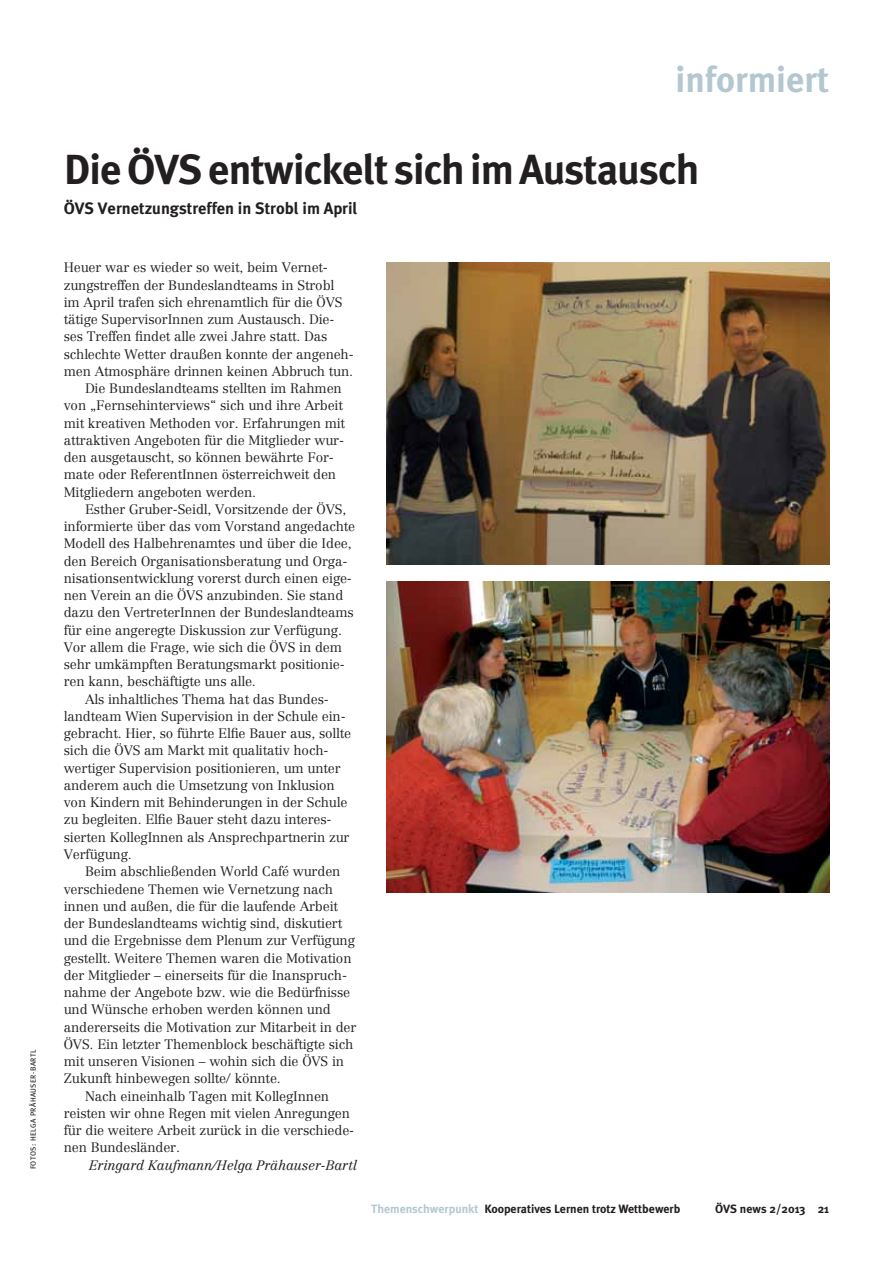
<style>
.page{position:relative;width:893px;height:1263px;background:#fff}
.page>*{position:absolute;margin:0;border:0;box-sizing:border-box;transform-origin:0 0}
.t1{font:700 42px "Meta Plus";letter-spacing:-.02em;color:#231f20}
.t2{font:700 36px "Meta Plus";color:#b4c7d1}
.t3{font:700 16.5px "Meta Plus";color:#231f20}
.t4{font:300 13.5px "Centennial LT Std";letter-spacing:-.01em;color:#231f20}
.t5{font:italic 300 13.5px "Centennial LT Std";letter-spacing:-.01em;color:#231f20}
.t6{font:700 12px "Meta Plus";color:#231f20}
.t7{font:7.5px "Meta Plus";letter-spacing:.05em;color:#231f20}
.s1{color:#b4c7d1}
</style>
<div class="page">
<img style="left:387px;top:262px;width:442px;height:302px">
<img style="left:387px;top:582px;width:442px;height:310px">
<p class="t7" style="left:29px;top:1169px;width:120px;rotate:-90deg">FOTOS: Helga Prähauser-Bartl</p>
<h2 class="t2" style="left:676px;top:58px;width:155px">informiert</h2>
<h1 class="t1" style="left:64px;top:145px;width:637px">Die ÖVS entwickelt sich im Austausch</h1>
<p class="t3" style="left:64px;top:199px;width:295px">ÖVS Vernetzungstreffen in Strobl im April</p>
<p class="t4" style="left:64px;top:260px;width:266px">Heuer war es wieder so weit, beim Vernet-</p>
<p class="t4" style="left:64px;top:277px;width:272px">zungstreffen der Bundeslandteams in Strobl</p>
<p class="t4" style="left:64px;top:294px;width:280px">im April trafen sich ehrenamtlich für die ÖVS</p>
<p class="t4" style="left:64px;top:311px;width:272px">tätige SupervisorInnen zum Austausch. Die-</p>
<p class="t4" style="left:64px;top:329px;width:265px">ses Treffen findet alle zwei Jahre statt. Das</p>
<p class="t4" style="left:64px;top:346px;width:291px">schlechte Wetter draußen konnte der angeneh-</p>
<p class="t4" style="left:64px;top:363px;width:291px">men Atmosphäre drinnen keinen Abbruch tun.</p>
<p class="t4" style="left:85px;top:380px;width:258px">Die Bundeslandteams stellten im Rahmen</p>
<p class="t4" style="left:64px;top:398px;width:281px">von „Fernsehinterviews“ sich und ihre Arbeit</p>
<p class="t4" style="left:64px;top:415px;width:283px">mit kreativen Methoden vor. Erfahrungen mit</p>
<p class="t4" style="left:64px;top:432px;width:282px">attraktiven Angeboten für die Mitglieder wur-</p>
<p class="t4" style="left:64px;top:449px;width:272px">den ausgetauscht, so können bewährte For-</p>
<p class="t4" style="left:64px;top:467px;width:274px">mate oder ReferentInnen österreichweit den</p>
<p class="t4" style="left:64px;top:484px;width:194px">Mitgliedern angeboten werden.</p>
<p class="t4" style="left:85px;top:501px;width:263px">Esther Gruber-Seidl, Vorsitzende der ÖVS,</p>
<p class="t4" style="left:64px;top:518px;width:293px">informierte über das vom Vorstand angedachte</p>
<p class="t4" style="left:64px;top:536px;width:289px">Modell des Halbehrenamtes und über die Idee,</p>
<p class="t4" style="left:64px;top:553px;width:285px">den Bereich Organisationsberatung und Orga-</p>
<p class="t4" style="left:64px;top:570px;width:290px">nisationsentwicklung vorerst durch einen eige-</p>
<p class="t4" style="left:64px;top:587px;width:281px">nen Verein an die ÖVS anzubinden. Sie stand</p>
<p class="t4" style="left:64px;top:605px;width:292px">dazu den VertreterInnen der Bundeslandteams</p>
<p class="t4" style="left:64px;top:622px;width:280px">für eine angeregte Diskussion zur Verfügung.</p>
<p class="t4" style="left:64px;top:639px;width:280px">Vor allem die Frage, wie sich die ÖVS in dem</p>
<p class="t4" style="left:64px;top:656px;width:282px">sehr umkämpften Beratungsmarkt positionie-</p>
<p class="t4" style="left:64px;top:674px;width:194px">ren kann, beschäftigte uns alle.</p>
<p class="t4" style="left:85px;top:691px;width:245px">Als inhaltliches Thema hat das Bundes-</p>
<p class="t4" style="left:64px;top:708px;width:283px">landteam Wien Supervision in der Schule ein-</p>
<p class="t4" style="left:64px;top:725px;width:289px">gebracht. Hier, so führte Elfie Bauer aus, sollte</p>
<p class="t4" style="left:64px;top:743px;width:266px">sich die ÖVS am Markt mit qualitativ hoch-</p>
<p class="t4" style="left:64px;top:760px;width:278px">wertiger Supervision positionieren, um unter</p>
<p class="t4" style="left:64px;top:777px;width:272px">anderem auch die Umsetzung von Inklusion</p>
<p class="t4" style="left:64px;top:794px;width:285px">von Kindern mit Behinderungen in der Schule</p>
<p class="t4" style="left:64px;top:812px;width:269px">zu begleiten. Elfie Bauer steht dazu interes-</p>
<p class="t4" style="left:64px;top:829px;width:287px">sierten KollegInnen als Ansprechpartnerin zur</p>
<p class="t4" style="left:64px;top:846px;width:70px">Verfügung.</p>
<p class="t4" style="left:85px;top:863px;width:257px">Beim abschließenden World Café wurden</p>
<p class="t4" style="left:64px;top:881px;width:271px">verschiedene Themen wie Vernetzung nach</p>
<p class="t4" style="left:64px;top:898px;width:276px">innen und außen, die für die laufende Arbeit</p>
<p class="t4" style="left:64px;top:915px;width:280px">der Bundeslandteams wichtig sind, diskutiert</p>
<p class="t4" style="left:64px;top:932px;width:293px">und die Ergebnisse dem Plenum zur Verfügung</p>
<p class="t4" style="left:64px;top:950px;width:289px">gestellt. Weitere Themen waren die Motivation</p>
<p class="t4" style="left:64px;top:967px;width:285px">der Mitglieder – einerseits für die Inanspruch-</p>
<p class="t4" style="left:64px;top:984px;width:288px">nahme der Angebote bzw. wie die Bedürfnisse</p>
<p class="t4" style="left:64px;top:1001px;width:269px">und Wünsche erhoben werden können und</p>
<p class="t4" style="left:64px;top:1019px;width:294px">andererseits die Motivation zur Mitarbeit in der</p>
<p class="t4" style="left:64px;top:1036px;width:291px">ÖVS. Ein letzter Themenblock beschäftigte sich</p>
<p class="t4" style="left:64px;top:1053px;width:282px">mit unseren Visionen – wohin sich die ÖVS in</p>
<p class="t4" style="left:64px;top:1070px;width:219px">Zukunft hinbewegen sollte/ könnte.</p>
<p class="t4" style="left:85px;top:1088px;width:246px">Nach eineinhalb Tagen mit KollegInnen</p>
<p class="t4" style="left:64px;top:1105px;width:288px">reisten wir ohne Regen mit vielen Anregungen</p>
<p class="t4" style="left:64px;top:1122px;width:292px">für die weitere Arbeit zurück in die verschiede-</p>
<p class="t4" style="left:64px;top:1139px;width:118px">nen Bundesländer.</p>
<p class="t5" style="left:89px;top:1156px;width:269px">Eringard Kaufmann/Helga Prähauser-Bartl</p>
<p class="t6" style="left:371px;top:1202px;width:311px"><span class="s1">Themenschwerpunkt</span> Kooperatives Lernen trotz Wettbewerb</p>
<p class="t6" style="left:715px;top:1202px;width:115px">ÖVS news 2/2013 21</p>
</div>
